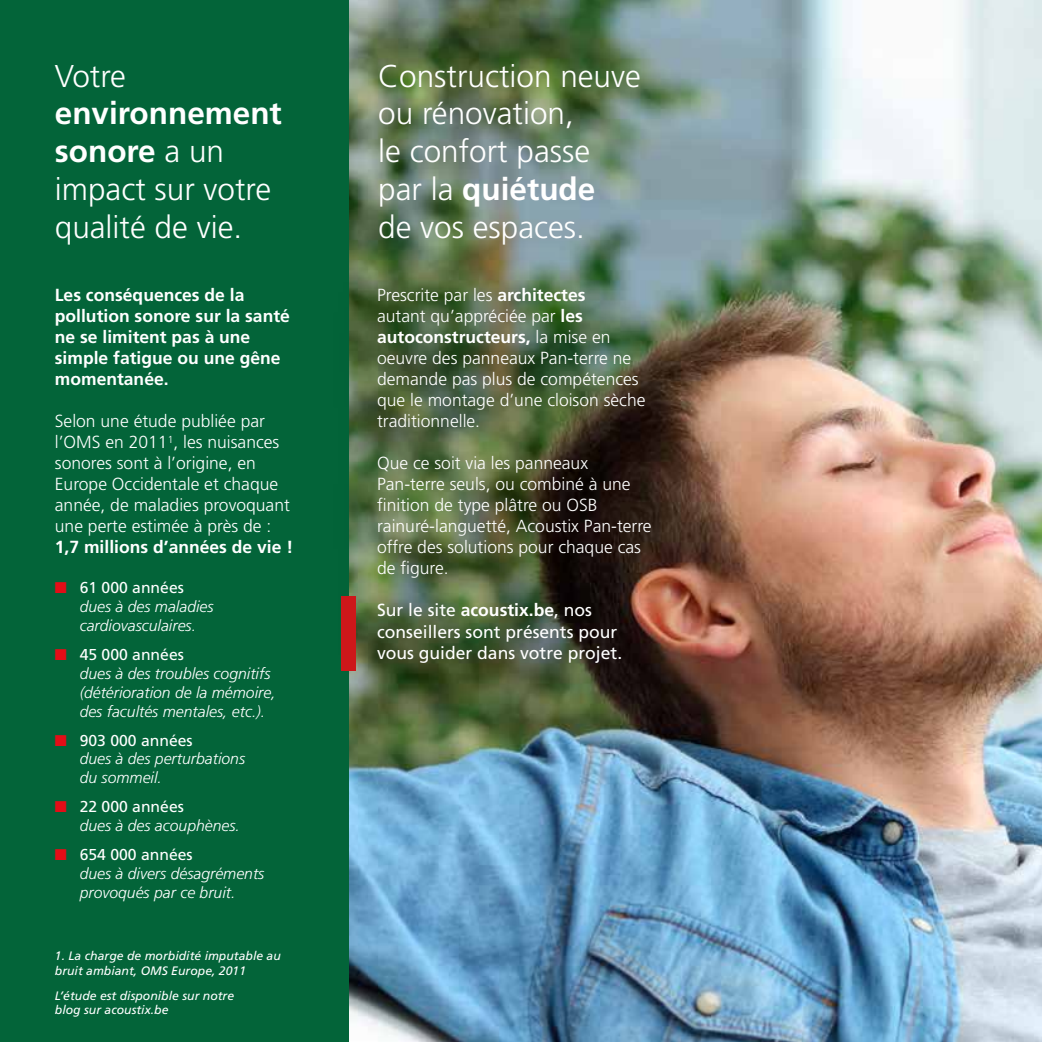
<style>
.page{position:relative;width:1042px;height:1042px;background:#fff}
.page>*{position:absolute;margin:0;border:0;box-sizing:border-box;transform-origin:0 0}
.t1{font:300 31.5px/37.8px "Frutiger LT Std";color:#fff}
.t2{font:300 17.5px/21px "Frutiger LT Std";color:#fff}
.t3{font:700 17.5px/21px "Frutiger LT Std";color:#fff}
.t4{font:17.5px/21px "Frutiger LT Std";color:#fff}
.t5{font:italic 300 15.75px/18.9px "Frutiger LT Std";color:#fff}
.t6{font:italic 12.25px/14.7px "Frutiger LT Std";color:#fff}
.s1{font-weight:700}
.s2{color:#e30d17}
.s3{font-weight:400;font-style:normal}
</style>
<div class="page">
<img style="left:348px;top:0;width:694px;height:1042px">
<div style="left:0;top:0;width:348px;height:1042px;background:#036439"></div>
<div style="left:316px;top:227px;width:387px;height:495px;background:#000;opacity:.5"></div>
<div style="left:341px;top:596px;width:15px;height:74px;background:#cd171a"></div>
<h1 class="t1" style="left:55px;top:57px;width:73px">Votre</h1>
<h1 class="t1" style="left:55px;top:95px;width:228px"><span class="s1">environnement sonore</span> a un impact sur votre qualité de vie.</h1>
<p class="t3" style="left:55px;top:285px;width:236px">Les conséquences de la pollution sonore sur la santé ne se limitent pas à une simple fatigue ou une gêne momentanée.</p>
<p class="t2" style="left:55px;top:411px;width:237px">Selon une étude publiée par l’OMS en 2011<sup>1</sup>, les nuisances sonores sont à l’origine, en<br>Europe Occidentale et chaque année, de maladies provoquant une perte estimée à près de :</p>
<p class="t3" style="left:55px;top:537px;width:240px">1,7 millions d’années de vie !</p>
<p class="t5" style="left:80px;top:579px;width:135px;text-indent:-25px"><span class="s2">■</span> <span class="s3">61 000 années </span>dues à des maladies cardiovasculaires.</p>
<p class="t5" style="left:80px;top:645px;width:198px;text-indent:-25px"><span class="s2">■</span> <span class="s3">45 000 années<br></span>dues à des troubles cognitifs (détérioration de la mémoire, des facultés mentales, etc.).</p>
<p class="t5" style="left:80px;top:731px;width:167px;text-indent:-25px"><span class="s2">■</span> <span class="s3">903 000 années<br></span>dues à des perturbations du sommeil.</p>
<p class="t5" style="left:80px;top:797px;width:162px;text-indent:-25px"><span class="s2">■</span> <span class="s3">22 000 années<br></span>dues à des acouphènes.</p>
<p class="t5" style="left:80px;top:845px;width:186px;text-indent:-25px"><span class="s2">■</span> <span class="s3">654 000 années<br></span>dues à divers désagréments provoqués par ce bruit.</p>
<p class="t6" style="left:55px;top:949px;width:228px">1. La charge de morbidité imputable au bruit ambiant, OMS Europe, 2011</p>
<p class="t6" style="left:55px;top:988px;width:181px">L’étude est disponible sur notre blog sur acoustix.be</p>
<h1 class="t1" style="left:378px;top:57px;width:264px">Construction neuve ou rénovation,<br>le confort passe par la <span class="s1">quiétude<br></span>de vos espaces.</h1>
<p class="t2" style="left:377px;top:285px;width:270px">Prescrite par les <span class="s1">architectes<br></span>autant qu’appréciée par <span class="s1">les autoconstructeurs,</span> la mise en oeuvre des panneaux Pan-terre ne demande pas plus de compétences que le montage d’une cloison sèche traditionnelle.</p>
<p class="t2" style="left:377px;top:453px;width:276px">Que ce soit via les panneaux<br>Pan-terre seuls, ou combiné à une finition de type plâtre ou OSB rainuré-languetté, Acoustix Pan-terre offre des solutions pour chaque cas de figure.</p>
<p class="t4" style="left:377px;top:600px;width:247px">Sur le site <span class="s1">acoustix.be</span>, nos conseillers sont présents pour vous guider dans votre projet.</p>
</div>
